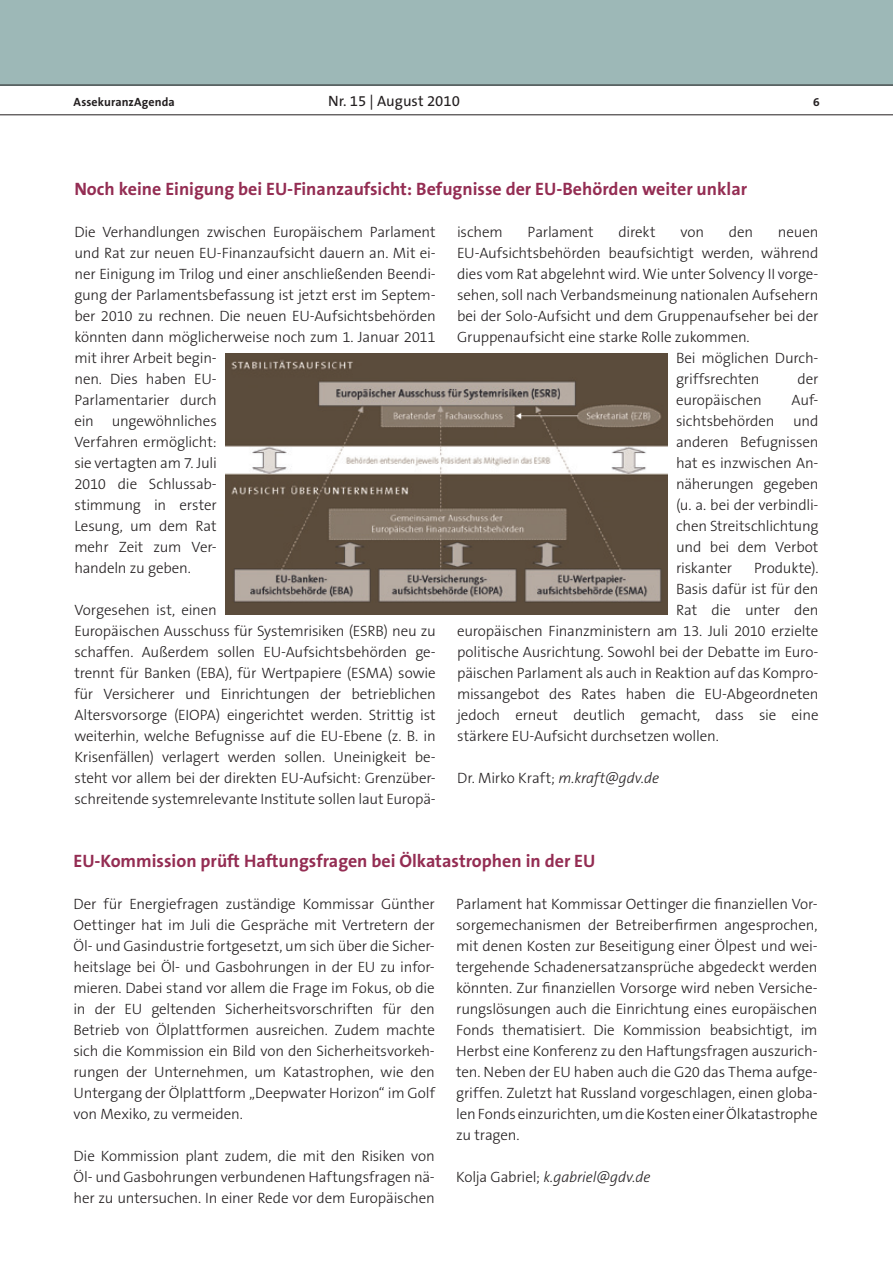
<style>
.page{position:relative;width:893px;height:1263px;background:#fff}
.page>*{position:absolute;margin:0;border:0;box-sizing:border-box;transform-origin:0 0}
.t1{font:700 18px "The Sans B7";color:#942d53}
.t2{font:300 15px/21px "The Sans B3";letter-spacing:-.01em;color:#231f20;text-align:justify}
.t3{font:italic 300 15px "The Sans B3";letter-spacing:-.005em;color:#231f20}
.t4{font:15px "The Sans B5 Plain";color:#231f20}
.t5{font:700 12px "The Sans B7";letter-spacing:.01em;color:#231f20}
.s1{font-style:italic}
.s2{font-style:normal}
</style>
<div class="page">
<div style="left:0;top:0;width:893px;height:85px;background:#9db8b7"></div>
<hr style="left:0;top:85px;width:893px;height:1px;background:#231f20">
<hr style="left:0;top:114px;width:893px;height:1px;background:#231f20">
<img style="left:225px;top:354px;width:443px;height:261px">
<p class="t5" style="left:74px;top:95px;width:103px">AssekuranzAgenda</p>
<p class="t4" style="left:328px;top:93px;width:133px">Nr. 15 | August 2010</p>
<p class="t5" style="left:813px;top:95px;width:8px">6</p>
<p class="t1" style="left:74px;top:179px;width:674px">Noch keine Einigung bei EU-Finanzaufsicht: Befugnisse der EU-Behörden weiter unklar</p>
<p class="t2" style="left:74px;top:222px;width:363px;text-align:left">Die Verhandlungen zwischen Europäischem Parlament und Rat zur neuen EU-Finanzaufsicht dauern an. Mit ei&shy;ner Einigung im Trilog und einer anschließenden Beendi&shy;gung der Parlamentsbefassung ist jetzt erst im Septem&shy;ber 2010 zu rechnen. Die neuen EU-Aufsichtsbehörden könnten dann möglicherweise noch zum 1. Januar 2011 mit ihrer Arbeit begin-<br>nen. Dies haben EU-<br>Parlamentarier durch<br>ein ungewöhnliches<br>Verfahren ermöglicht:<br>sie vertagten am 7. Juli<br>2010 die Schlussab-<br>stimmung in erster<br>Lesung, um dem Rat<br>mehr Zeit zum Ver-<br>handeln zu geben.</p>
<p class="t2" style="left:74px;top:600px;width:363px;text-align:left">Vorgesehen ist, einen<br>Europäischen Ausschuss für Systemrisiken (ESRB) neu zu schaffen. Außerdem sollen EU-Aufsichtsbehörden ge&shy;trennt für Banken (EBA), für Wertpapiere (ESMA) sowie für Versicherer und Einrichtungen der betrieblichen Altersvorsorge (EIOPA) eingerichtet werden. Strittig ist weiterhin, welche Befugnisse auf die EU-Ebene (z. B. in Krisenfällen) verlagert werden sollen. Uneinigkeit be&shy;steht vor allem bei der direkten EU-Aufsicht: Grenzüber&shy;schreitende systemrelevante Institute sollen laut Europä-</p>
<p class="t2" style="left:457px;top:222px;width:47px">ischem</p>
<p class="t2" style="left:528px;top:222px;width:68px">Parlament</p>
<p class="t2" style="left:618px;top:222px;width:39px">direkt</p>
<p class="t2" style="left:680px;top:222px;width:25px">von</p>
<p class="t2" style="left:729px;top:222px;width:26px">den</p>
<p class="t2" style="left:778px;top:222px;width:42px">neuen</p>
<p class="t2" style="left:457px;top:243px;width:363px">EU-Aufsichtsbehörden beaufsichtigt werden, während</p>
<p class="t2" style="left:457px;top:264px;width:363px">dies vom Rat abgelehnt wird. Wie unter Solvency II vorge-</p>
<p class="t2" style="left:457px;top:285px;width:363px">sehen, soll nach Verbandsmeinung nationalen Aufsehern</p>
<p class="t2" style="left:457px;top:306px;width:363px">bei der Solo-Aufsicht und dem Gruppenaufseher bei der</p>
<p class="t2" style="left:457px;top:327px;width:294px">Gruppenaufsicht eine starke Rolle zukommen.</p>
<p class="t2" style="left:676px;top:348px;width:144px">Bei möglichen Durch-</p>
<p class="t2" style="left:676px;top:369px;width:85px">griffsrechten</p>
<p class="t2" style="left:798px;top:369px;width:22px">der</p>
<p class="t2" style="left:676px;top:390px;width:87px">europäischen</p>
<p class="t2" style="left:676px;top:390px;width:144px;text-indent:115px">Auf&shy;sichtsbehörden und anderen Befugnissen hat es inzwischen An&shy;näherungen gegeben (u. a. bei der verbindli&shy;chen Streitschlichtung und bei dem Verbot riskanter</p>
<p class="t2" style="left:754px;top:558px;width:66px">Produkte).</p>
<p class="t2" style="left:676px;top:579px;width:144px">Basis dafür ist für den</p>
<p class="t2" style="left:676px;top:600px;width:144px">Rat die unter den</p>
<p class="t2" style="left:457px;top:621px;width:363px">europäischen Finanzministern am 13. Juli 2010 erzielte</p>
<p class="t2" style="left:457px;top:642px;width:363px">politische Ausrichtung. Sowohl bei der Debatte im Euro-</p>
<p class="t2" style="left:457px;top:663px;width:363px">päischen Parlament als auch in Reaktion auf das Kompro-</p>
<p class="t2" style="left:457px;top:684px;width:363px">missangebot des Rates haben die EU-Abgeordneten</p>
<p class="t2" style="left:457px;top:705px;width:363px">jedoch erneut deutlich gemacht, dass sie eine</p>
<p class="t2" style="left:457px;top:726px;width:263px">stärkere EU-Aufsicht durchsetzen wollen.</p>
<p class="t2" style="left:457px;top:768px;width:204px">Dr. Mirko Kraft; <span class="s1">m.kraft@gdv.de</span></p>
<p class="t1" style="left:73px;top:852px;width:523px">EU-Kommission prüft Haftungsfragen bei Ölkatastrophen in der EU</p>
<p class="t2" style="left:73px;top:894px;width:363px">Der für Energiefragen zuständige Kommissar Günther Oettinger hat im Juli die Gespräche mit Vertretern der Öl- und Gasindustrie fortgesetzt, um sich über die Sicher&shy;heitslage bei Öl- und Gasbohrungen in der EU zu infor&shy;mieren. Dabei stand vor allem die Frage im Fokus, ob die in der EU geltenden Sicherheitsvorschriften für den Betrieb von Ölplattformen ausreichen. Zudem machte sich die Kommission ein Bild von den Sicherheitsvorkeh&shy;rungen der Unternehmen, um Katastrophen, wie den Untergang der Ölplattform „Deepwater Horizon“ im Golf von Mexiko, zu vermeiden.</p>
<p class="t2" style="left:73px;top:1146px;width:363px">Die Kommission plant zudem, die mit den Risiken von Öl- und Gasbohrungen verbundenen Haftungsfragen nä&shy;her zu untersuchen. In einer Rede vor dem Europäischen</p>
<p class="t2" style="left:456px;top:894px;width:363px">Parlament hat Kommissar Oettinger die finanziellen Vor&shy;sorgemechanismen der Betreiberfirmen angesprochen, mit denen Kosten zur Beseitigung einer Ölpest und wei&shy;tergehende Schadenersatzansprüche abgedeckt werden könnten. Zur finanziellen Vorsorge wird neben Versiche&shy;rungslösungen auch die Einrichtung eines europäischen Fonds thematisiert. Die Kommission beabsichtigt, im Herbst eine Konferenz zu den Haftungsfragen auszurich&shy;ten. Neben der EU haben auch die G20 das Thema aufge&shy;griffen. Zuletzt hat Russland vorgeschlagen, einen globa&shy;len Fonds einzurichten, um die Kosten einer Ölkatastrophe zu tragen.</p>
<p class="t3" style="left:456px;top:1169px;width:196px"><span class="s2">Kolja Gabriel;</span> k.gabriel@gdv.de</p>
</div>
